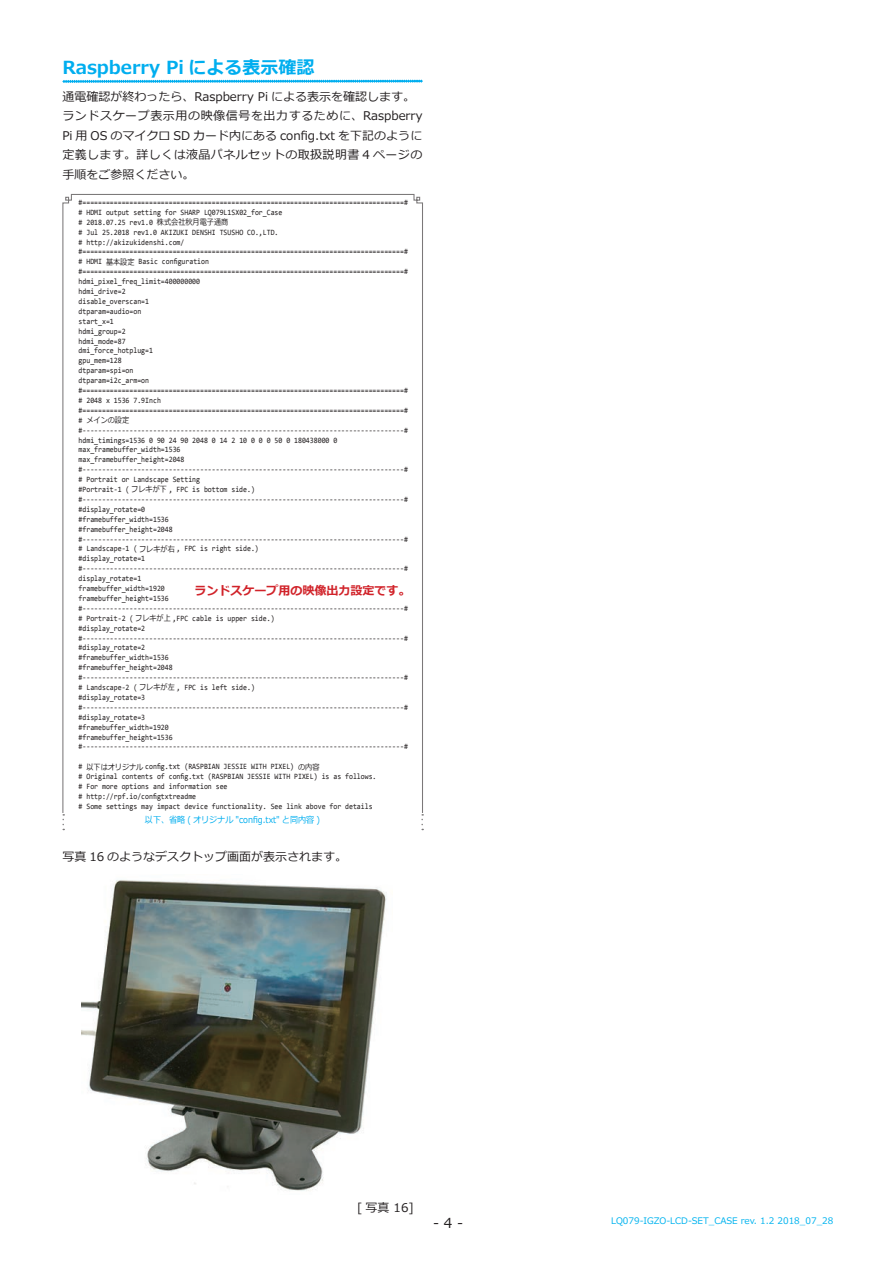
<style>
.page{position:relative;width:893px;height:1263px;background:#fff}
.page>*{position:absolute;margin:0;border:0;box-sizing:border-box;transform-origin:0 0}
.t1{font:700 18px "Meiryo";color:#00aeef}
.t2{font:13.8px "Meiryo";color:#231f20}
.t3{font:12px/19.5px "Meiryo";color:#231f20}
.t4{font:700 12px "Meiryo";color:#d1232a}
.t5{font:9px "Meiryo";color:#00b3ef}
.t6{font:9px "Meiryo";color:#00aeef;scale:.9 1}
.t7{font:8.1px/9.9px "Consolas";color:#231f20;scale:.88 1}
.t8{font:8.1px "Meiryo";color:#231f20;scale:.88 1}
.s1{font-family:"Meiryo"}
.s2{font-family:"Consolas"}
</style>
<div class="page">
<img style="left:82px;top:880px;width:305px;height:311px">
<svg style="left:62px;top:194px;width:361px;height:619px"></svg>
<svg style="left:62px;top:814px;width:2px;height:16px"></svg>
<svg style="left:421px;top:814px;width:2px;height:16px"></svg>
<svg style="left:63px;top:80px;width:360px;height:3px"></svg>
<h1 class="t1" style="left:62px;top:54px;width:254px">Raspberry Pi による表示確認</h1>
<h3 class="t3" style="left:62px;top:87px;width:362px">通電確認が終わったら、Raspberry Pi による表示を確認します。ランドスケープ表示用の映像信号を出力するために、Raspberry Pi 用 OS のマイクロ SD カード内にある config.txt を下記のように定義します。詳しくは液晶パネルセットの取扱説明書 4 ページの手順をご参照ください。</h3>
<p class="t7" style="left:79px;top:197px;width:376px">#==================================================================================# # HDMI output setting for SHARP LQ079L1SX02_for_Case<br># 2018.07.25 rev1.0 <span class="s1">株式会社秋月電子通商<br></span># Jul 25.2018 rev1.0 AKIZUKI DENSHI TSUSHO CO.,LTD.<br># http://akizukidenshi.com/ #==================================================================================# # HDMI <span class="s1">基本設定</span> Basic configuration #==================================================================================# hdmi_pixel_freq_limit=400000000<br>hdmi_drive=2<br>disable_overscan=1<br>dtparam=audio=on<br>start_x=1<br>hdmi_group=2<br>hdmi_mode=87<br>dmi_force_hotplug=1<br>gpu_mem=128<br>dtparam=spi=on<br>dtparam=i2c_arm=on #==================================================================================# # 2048 x 1536 7.9Inch #==================================================================================#</p>
<p class="t8" style="left:79px;top:415px;width:59px"><span class="s2">#</span> メインの設定</p>
<p class="t7" style="left:79px;top:425px;width:376px">#----------------------------------------------------------------------------------# hdmi_timings=1536 0 90 24 90 2048 0 14 2 10 0 0 0 50 0 180438000 0 max_framebuffer_width=1536<br>max_framebuffer_height=2048 #----------------------------------------------------------------------------------# # Portrait or Landscape Setting<br>#Portrait-1 ( <span class="s1">フレキが下</span> , FPC is bottom side.) #----------------------------------------------------------------------------------# #display_rotate=0<br>#framebuffer_width=1536<br>#framebuffer_height=2048 #----------------------------------------------------------------------------------# # Landscape-1 ( <span class="s1">フレキが右</span> , FPC is right side.)<br>#display_rotate=1 #----------------------------------------------------------------------------------# display_rotate=1<br>framebuffer_width=1920<br>framebuffer_height=1536 #----------------------------------------------------------------------------------# # Portrait-2 ( <span class="s1">フレキが上</span> ,FPC cable is upper side.)<br>#display_rotate=2 #----------------------------------------------------------------------------------# #display_rotate=2<br>#framebuffer_width=1536<br>#framebuffer_height=2048 #----------------------------------------------------------------------------------# # Landscape-2 ( <span class="s1">フレキが左</span> , FPC is left side.)<br>#display_rotate=3 #----------------------------------------------------------------------------------# #display_rotate=3<br>#framebuffer_width=1920<br>#framebuffer_height=1536 #----------------------------------------------------------------------------------#</p>
<p class="t7" style="left:79px;top:761px;width:340px"># <span class="s1">以下はオリジナル</span> config.txt (RASPBIAN JESSIE WITH PIXEL) <span class="s1">の内容<br></span># Original contents of config.txt (RASPBIAN JESSIE WITH PIXEL) is as follows. # For more options and information see<br># http://rpf.io/configtxtreadme<br># Some settings may impact device functionality. See link above for details</p>
<h3 class="t4" style="left:194px;top:582px;width:217px">ランドスケープ用の映像出力設定です。</h3>
<p class="t6" style="left:145px;top:814px;width:196px">以下、省略 ( オリジナル "config.txt" と同内容 )</p>
<h3 class="t3" style="left:62px;top:848px;width:286px">写真 16 のようなデスクトップ画面が表示されます。</h3>
<h3 class="t3" style="left:357px;top:1199px;width:58px">[ 写真 16]</h3>
<h2 class="t2" style="left:433px;top:1214px;width:32px">- 4 -</h2>
<p class="t5" style="left:611px;top:1215px;width:224px">LQ079-IGZO-LCD-SET_CASE rev. 1.2 2018_07_28</p>
</div>
